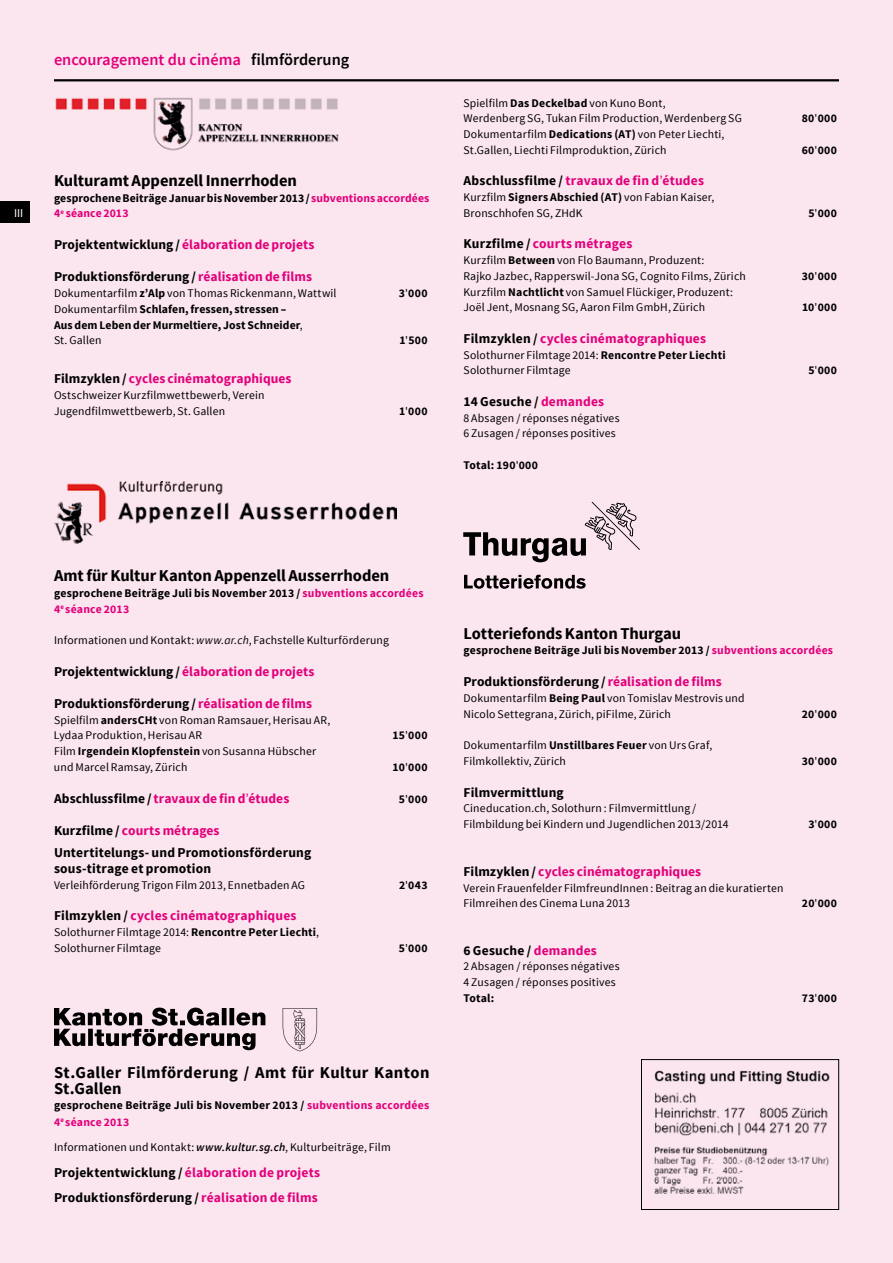
<style>
.page{position:relative;width:893px;height:1263px;background:#fbe5ef}
.page>*{position:absolute;margin:0;border:0;box-sizing:border-box;transform-origin:0 0}
.t1{font:700 16.5px "Source Sans Pro";color:#000}
.t2{font:700 16.5px/15.8px "Source Sans Pro";letter-spacing:.025em;color:#000}
.t3{font:600 16.5px "Source Sans Pro";color:#e2007a}
.t4{font:700 13.5px/22.5px "Source Sans Pro";letter-spacing:.01em;color:#000}
.t5{font:700 13.5px "Source Sans Pro";letter-spacing:.005em;color:#e2007a}
.t6{font:12px "Source Sans Pro";color:#fff}
.t7{font:11.7px/15.8px "Source Sans Pro";letter-spacing:.015em;color:#000}
.t8{font:700 11.7px/15.8px "Source Sans Pro";letter-spacing:.02em;color:#000}
.s1{color:#000}
.s2{font-weight:700}
.s3{color:#e2007a}
.s4{font-weight:400}
.s5{font-style:italic}
.s6{font-weight:600;font-style:italic}
</style>
<div class="page">
<div style="left:0;top:202px;width:30px;height:21px;background:#000"></div>
<hr style="left:54px;top:79px;width:785px;height:2px;background:#000">
<img style="left:654px;top:1070px;width:176px;height:124px">
<div style="left:641px;top:1059px;width:198px;height:151px;border:1px solid #000"></div>
<svg style="left:54px;top:1007px;width:211px;height:43px"></svg>
<svg style="left:283px;top:1008px;width:34px;height:43px"></svg>
<img style="left:55px;top:98px;width:284px;height:53px">
<img style="left:54px;top:481px;width:342px;height:62px">
<svg style="left:463px;top:502px;width:177px;height:60px"></svg>
<svg style="left:464px;top:575px;width:122px;height:14px"></svg>
<h1 class="t3" style="left:54px;top:49px;width:297px">encouragement du cinéma <span class="s1">filmförderung</span></h1>
<p class="t6" style="left:14px;top:206px;width:11px">III<span class="s2">3</span></p>
<h1 class="t1" style="left:54px;top:170px;width:244px">Kulturamt Appenzell Innerrhoden</h1>
<p class="t8" style="left:54px;top:190px;width:377px">gesprochene Beiträge Januar bis November 2013 / <span class="s3">subventions accordées<br>4</span><sup>e</sup> <span class="s3">séance 2013</span></p>
<p class="t5" style="left:54px;top:236px;width:262px"><span class="s1">Projektentwicklung /</span> élaboration de projets</p>
<p class="t4" style="left:54px;top:266px;width:260px">Produktionsförderung / <span class="s3">réalisation de films</span></p>
<p class="t7" style="left:54px;top:285px;width:284px">Dokumentarfilm <span class="s2">z’Alp</span> von Thomas Rickenmann, Wattwil</p>
<p class="t8" style="left:399px;top:286px;width:30px">3<span class="s4">'</span>000</p>
<p class="t8" style="left:54px;top:301px;width:250px"><span class="s4">Dokumentarfilm</span> Schlafen, fressen, stressen –<br>Aus dem Leben der Murmeltiere, Jost Schneider<span class="s4">,<br>St. Gallen</span></p>
<p class="t8" style="left:399px;top:333px;width:30px">1<span class="s4">'</span>500</p>
<p class="t5" style="left:54px;top:370px;width:239px"><span class="s1">Filmzyklen /</span> cycles cinématographiques</p>
<p class="t7" style="left:54px;top:388px;width:212px">Ostschweizer Kurzfilmwettbewerb, Verein<br>Jugendfilmwettbewerb, St. Gallen</p>
<p class="t8" style="left:399px;top:404px;width:30px">1<span class="s4">'</span>000</p>
<p class="t7" style="left:463px;top:95px;width:280px">Spielfilm <span class="s2">Das Deckelbad</span> von Kuno Bont,<br>Werdenberg SG, Tukan Film Production, Werdenberg SG</p>
<p class="t7" style="left:463px;top:127px;width:263px">Dokumentarfilm <span class="s2">Dedications (AT)</span> von Peter Liechti,<br>St.Gallen, Liechti Filmproduktion, Zürich</p>
<p class="t5" style="left:463px;top:172px;width:242px"><span class="s1">Abschlussfilme /</span> travaux de fin d<span class="s4">ʼ</span>études</p>
<p class="t7" style="left:463px;top:190px;width:252px">Kurzfilm <span class="s2">Signers Abschied (AT)</span> von Fabian Kaiser,<br>Bronschhofen SG, ZHdK</p>
<p class="t5" style="left:463px;top:235px;width:170px"><span class="s1">Kurzfilme /</span> courts métrages</p>
<p class="t7" style="left:463px;top:253px;width:284px">Kurzfilm <span class="s2">Between</span> von Flo Baumann, Produzent:<br>Rajko Jazbec, Rapperswil-Jona SG, Cognito Films, Zürich</p>
<p class="t7" style="left:463px;top:284px;width:271px">Kurzfilm <span class="s2">Nachtlicht</span> von Samuel Flückiger, Produzent:<br>Joël Jent, Mosnang SG, Aaron Film GmbH, Zürich</p>
<p class="t5" style="left:463px;top:330px;width:244px"><span class="s1">Filmzyklen /</span> cycles cinématographiques</p>
<p class="t7" style="left:463px;top:347px;width:264px">Solothurner Filmtage 2014: <span class="s2">Rencontre Peter Liechti<br></span>Solothurner Filmtage</p>
<p class="t4" style="left:463px;top:391px;width:142px">14 Gesuche / <span class="s3">demandes</span></p>
<p class="t7" style="left:463px;top:410px;width:158px">8 Absagen / réponses négatives<br>6 Zusagen / réponses positives</p>
<p class="t8" style="left:463px;top:457px;width:76px">Total: 190<span class="s4">'</span>000</p>
<p class="t8" style="left:802px;top:111px;width:37px">80<span class="s4">'</span>000</p>
<p class="t8" style="left:802px;top:142px;width:37px">60<span class="s4">'</span>000</p>
<p class="t8" style="left:808px;top:205px;width:30px">5<span class="s4">'</span>000</p>
<p class="t8" style="left:802px;top:268px;width:37px">30<span class="s4">'</span>000</p>
<p class="t8" style="left:802px;top:300px;width:36px">10<span class="s4">'</span>000</p>
<p class="t8" style="left:808px;top:363px;width:30px">5<span class="s4">'</span>000</p>
<h1 class="t1" style="left:54px;top:565px;width:337px">Amt für Kultur Kanton Appenzell Ausserrhoden</h1>
<p class="t8" style="left:54px;top:585px;width:371px">gesprochene Beiträge Juli bis November 2013 / <span class="s3">subventions accordées<br>4</span><sup>e</sup> <span class="s3">séance 2013</span></p>
<p class="t7" style="left:54px;top:632px;width:337px">Informationen und Kontakt: <span class="s5">www.ar.ch</span>, Fachstelle Kulturförderung</p>
<p class="t5" style="left:54px;top:663px;width:262px"><span class="s1">Projektentwicklung /</span> élaboration de projets</p>
<p class="t4" style="left:54px;top:693px;width:260px">Produktionsförderung / <span class="s3">réalisation de films</span></p>
<p class="t7" style="left:54px;top:712px;width:278px">Spielfilm <span class="s2">andersCHt</span> von Roman Ramsauer, Herisau AR,<br>Lydaa Produktion, Herisau AR</p>
<p class="t8" style="left:392px;top:728px;width:37px">15<span class="s4">'</span>000</p>
<p class="t7" style="left:54px;top:744px;width:264px">Film <span class="s2">Irgendein Klopfenstein</span> von Susanna Hübscher und Marcel Ramsay, Zürich</p>
<p class="t8" style="left:393px;top:760px;width:36px">10<span class="s4">'</span>000</p>
<p class="t5" style="left:54px;top:790px;width:237px"><span class="s1">Abschlussfilme /</span>travaux de fin d<span class="s4">ʼ</span>études</p>
<p class="t8" style="left:399px;top:792px;width:30px">5<span class="s4">'</span>000</p>
<p class="t4" style="left:54px;top:820px;width:259px">Kurzfilme / <span class="s3">courts métrages<br></span>Untertitelungs- und Promotionsförderung</p>
<p class="t4" style="left:54px;top:858px;width:159px">sous-titrage et promotion</p>
<p class="t7" style="left:54px;top:877px;width:253px">Verleihförderung Trigon Film 2013, Ennetbaden AG</p>
<p class="t8" style="left:399px;top:877px;width:30px">2<span class="s4">'</span>043</p>
<p class="t5" style="left:54px;top:907px;width:244px"><span class="s1">Filmzyklen /</span> cycles cinématographiques</p>
<p class="t7" style="left:54px;top:924px;width:267px">Solothurner Filmtage 2014: <span class="s2">Rencontre Peter Liechti</span>,<br>Solothurner Filmtage</p>
<p class="t8" style="left:399px;top:940px;width:30px">5<span class="s4">'</span>000</p>
<h1 class="t2" style="left:54px;top:1065px;width:377px">St.Galler Filmförderung / Amt für Kultur Kanton<br>St.Gallen</h1>
<p class="t8" style="left:54px;top:1098px;width:377px;line-height:16.2px">gesprochene Beiträge Juli bis November 2013 / <span class="s3">subventions accordées<br>4</span><sup>e</sup> <span class="s3">séance 2013</span></p>
<p class="t7" style="left:54px;top:1139px;width:338px">Informationen und Kontakt: <span class="s6">www.kultur.sg.ch</span>, Kulturbeiträge, Film</p>
<p class="t4" style="left:54px;top:1160px;width:268px;line-height:25.5px">Projektentwicklung / <span class="s3">élaboration de projets<br></span>Produktionsförderung / <span class="s3">réalisation de films</span></p>
<h1 class="t1" style="left:463px;top:623px;width:219px">Lotteriefonds Kanton Thurgau</h1>
<p class="t8" style="left:463px;top:643px;width:371px">gesprochene Beiträge Juli bis November 2013 / <span class="s3">subventions accordées</span></p>
<p class="t4" style="left:463px;top:671px;width:260px">Produktionsförderung / <span class="s3">réalisation de films</span></p>
<p class="t7" style="left:463px;top:691px;width:283px">Dokumentarfilm <span class="s2">Being Paul</span> von Tomislav Mestrovis und<br>Nicolo Settegrana, Zürich, piFilme, Zürich</p>
<p class="t8" style="left:802px;top:706px;width:37px">20<span class="s4">'</span>000</p>
<p class="t7" style="left:463px;top:738px;width:250px">Dokumentarfilm <span class="s2">Unstillbares Feuer</span> von Urs Graf,<br>Filmkollektiv, Zürich</p>
<p class="t4" style="left:463px;top:781px;width:102px">Filmvermittlung</p>
<p class="t7" style="left:463px;top:801px;width:267px">Cineducation.ch, Solothurn : Filmvermittlung /<br>Filmbildung bei Kindern und Jugendlichen 2013/2014</p>
<p class="t5" style="left:463px;top:863px;width:239px"><span class="s1">Filmzyklen /</span> cycles cinématographiques</p>
<p class="t7" style="left:463px;top:880px;width:322px">Verein Frauenfelder FilmfreundInnen : Beitrag an die kuratierten<br>Filmreihen des Cinema Luna 2013</p>
<p class="t8" style="left:802px;top:754px;width:37px">30<span class="s4">'</span>000</p>
<p class="t8" style="left:808px;top:817px;width:30px">3<span class="s4">'</span>000</p>
<p class="t8" style="left:802px;top:896px;width:37px">20<span class="s4">'</span>000</p>
<p class="t4" style="left:463px;top:939px;width:135px">6 Gesuche / <span class="s3">demandes</span></p>
<p class="t7" style="left:463px;top:959px;width:158px">2 Absagen / réponses négatives<br>4 Zusagen / réponses positives</p>
<p class="t8" style="left:463px;top:990px;width:32px">Total:</p>
<p class="t8" style="left:802px;top:990px;width:37px">73<span class="s4">'</span>000</p>
</div>
